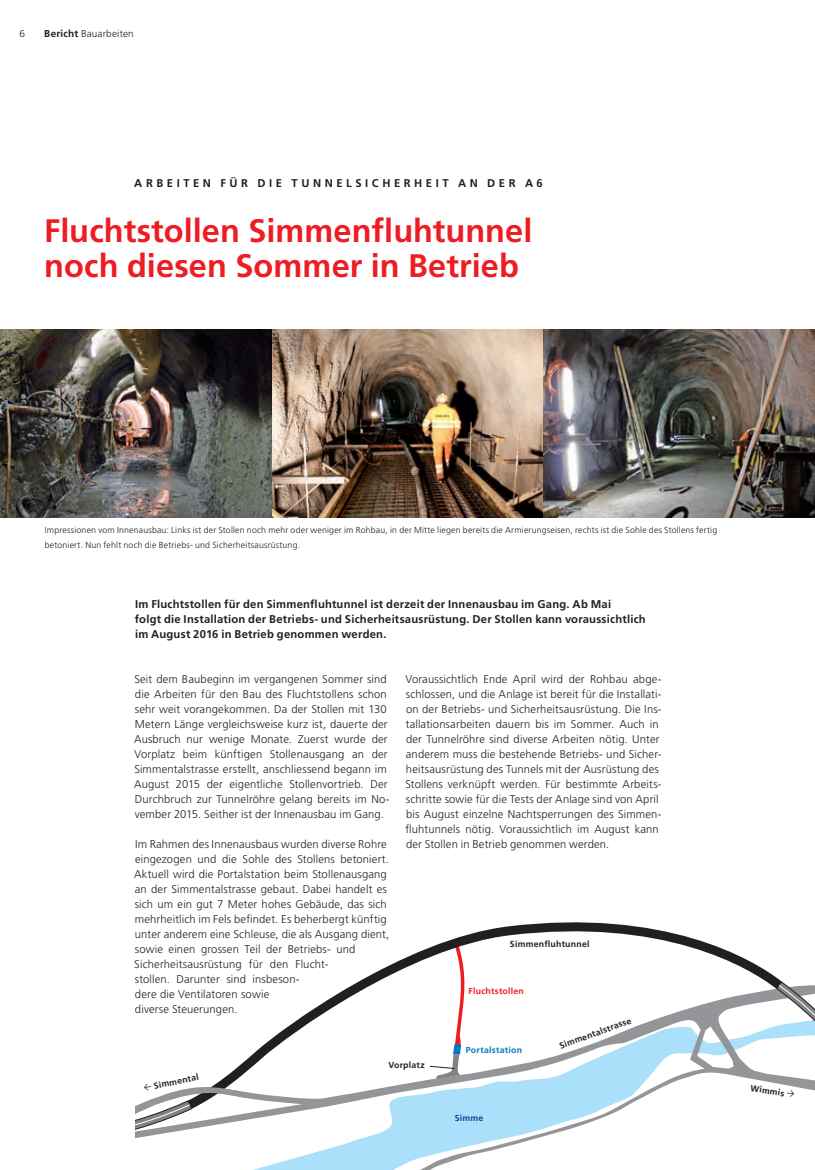
<style>
.page{position:relative;width:815px;height:1170px;background:#fff}
.page>*{position:absolute;margin:0;border:0;box-sizing:border-box;transform-origin:0 0}
.t1{font:700 32.5px/35px "Frutiger LT Std";letter-spacing:.005em;color:#ee1d23}
.t2{font:300 11.25px/15px "Frutiger LT Std";letter-spacing:.015em;color:#231f20}
.t3{font:700 11.25px/15px "Frutiger LT Std";letter-spacing:.02em;color:#231f20}
.t4{font:700 11.25px "Frutiger LT Std";letter-spacing:.315em;color:#231f20}
.t5{font:300 10px "Frutiger LT Std";letter-spacing:.015em;color:#231f20}
.t6{font:300 8.75px/15px "Frutiger LT Std";letter-spacing:.02em;color:#231f20}
.t7{font:700 8.75px "Frutiger LT Std";letter-spacing:.025em;color:#231f20}
.t8{font:700 8.75px "Frutiger LT Std";letter-spacing:.03em;color:#0078c0}
.t9{font:700 8.75px "Frutiger LT Std";letter-spacing:.03em;color:#ee1d23}
.t10{font:700 8.75px "Frutiger LT Std";letter-spacing:.03em;color:#213f98}
.s1{font-weight:700}
</style>
<div class="page">
<img style="left:0;top:330px;width:815px;height:187px">
<svg style="left:135px;top:1029px;width:680px;height:140px"></svg>
<svg style="left:178px;top:922px;width:614px;height:194px"></svg>
<svg style="left:776px;top:981px;width:39px;height:48px"></svg>
<svg style="left:429px;top:939px;width:38px;height:139px"></svg>
<svg style="left:787px;top:1090px;width:8px;height:7px"></svg>
<svg style="left:135px;top:1082px;width:110px;height:50px"></svg>
<p class="t5" style="left:19px;top:28px;width:7px">6</p>
<p class="t5" style="left:44px;top:28px;width:91px"><span class="s1">Bericht</span> Bauarbeiten</p>
<p class="t4" style="left:134px;top:177px;width:410px">ARBEITEN FÜR DIE TUNNELSICHERHEIT AN DER A6</p>
<h1 class="t1" style="left:44px;top:214px;width:490px">Fluchtstollen Simmenfluhtunnel noch diesen Sommer in Betrieb</h1>
<p class="t6" style="left:45px;top:522px;width:674px">Impressionen vom Innenausbau: Links ist der Stollen noch mehr oder weniger im Rohbau, in der Mitte liegen bereits die Armierungseisen, rechts ist die Sohle des Stollens fertig betoniert. Nun fehlt noch die Betriebs- und Sicherheitsausrüstung.</p>
<p class="t3" style="left:135px;top:596px;width:513px">Im Fluchtstollen für den Simmenfluhtunnel ist derzeit der Innenausbau im Gang. Ab Mai<br>folgt die Installation der Betriebs- und Sicherheitsausrüstung. Der Stollen kann voraussichtlich im August 2016 in Betrieb genommen werden.</p>
<p class="t2" style="left:134px;top:671px;width:257px">Seit dem Baubeginn im vergangenen Sommer sind die Arbeiten für den Bau des Fluchtstollens schon sehr weit vorangekommen. Da der Stollen mit 130<br>Metern Länge vergleichsweise kurz ist, dauerte der Ausbruch nur wenige Monate. Zuerst wurde der Vorplatz beim künftigen Stollenausgang an der Simmentalstrasse erstellt, anschliessend begann im August 2015 der eigentliche Stollenvortrieb. Der Durchbruch zur Tunnelröhre gelang bereits im No&shy;vember 2015. Seither ist der Innenausbau im Gang.</p>
<p class="t2" style="left:134px;top:836px;width:257px">Im Rahmen des Innenausbaus wurden diverse Rohre eingezogen und die Sohle des Stollens betoniert.<br>Aktuell wird die Portalstation beim Stollenausgang an der Simmentalstrasse gebaut. Dabei handelt es sich um ein gut 7 Meter hohes Gebäude, das sich mehrheitlich im Fels befindet. Es beherbergt künftig unter anderem eine Schleuse, die als Ausgang dient, sowie einen grossen Teil der Betriebs- und Sicherheitsausrüstung für den Flucht-<br>stollen. Darunter sind insbeson-<br>dere die Ventilatoren sowie<br>diverse Steuerungen.</p>
<p class="t2" style="left:405px;top:671px;width:258px">Voraussichtlich Ende April wird der Rohbau abge&shy;schlossen, und die Anlage ist bereit für die Installati&shy;on der Betriebs- und Sicherheitsausrüstung. Die Ins&shy;tallationsarbeiten dauern bis im Sommer. Auch in der Tunnelröhre sind diverse Arbeiten nötig. Unter anderem muss die bestehende Betriebs- und Sicher&shy;heitsausrüstung des Tunnels mit der Ausrüstung des Stollens verknüpft werden. Für bestimmte Arbeits&shy;schritte sowie für die Tests der Anlage sind von April bis August einzelne Nachtsperrungen des Simmen&shy;fluhtunnels nötig. Voraussichtlich im August kann der Stollen in Betrieb genommen werden.</p>
<p class="t7" style="left:510px;top:938px;width:81px">Simmenfluhtunnel</p>
<p class="t9" style="left:469px;top:985px;width:57px">Fluchtstollen</p>
<p class="t8" style="left:466px;top:1044px;width:58px">Portalstation</p>
<p class="t7" style="left:558px;top:1040px;width:77px;rotate:-20deg">Simmentalstrasse</p>
<p class="t7" style="left:153px;top:1080px;width:47px;rotate:-11deg">Simmental</p>
<p class="t7" style="left:388px;top:1059px;width:38px">Vorplatz</p>
<p class="t10" style="left:455px;top:1112px;width:30px">Simme</p>
<p class="t7" style="left:751px;top:1082px;width:36px;rotate:9deg">Wimmis</p>
</div>
